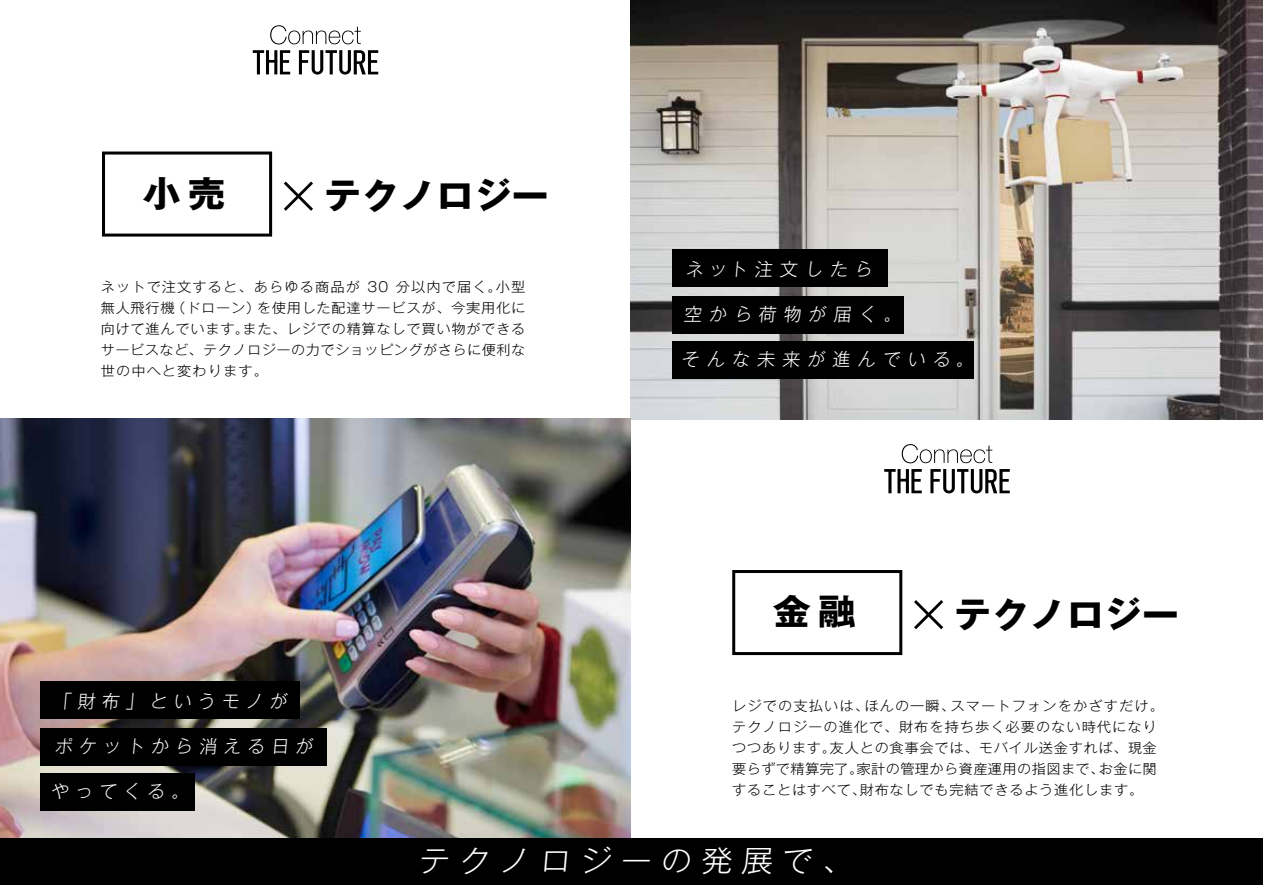
<style>
.page{position:relative;width:1263px;height:893px;background:#fff}
.page>*{position:absolute;margin:0;border:0;box-sizing:border-box;transform-origin:0 0}
.t1{font:700 35.7px "Gothic MB101 Pro";color:#000;scale:1.05 1}
.t2{font:300 29.85px "Gothic MB101 Pro";color:#fff;scale:1.06 1}
.t3{font:300 18px "Gothic MB101 Pro";color:#fff}
.t4{font:300 13.5px/21px "Gothic MB101 Pro";letter-spacing:.05em;color:#000;scale:1.05 1}
.t5{font:300 13.5px/21px "Gothic MB101 Pro";letter-spacing:.03em;color:#000;scale:1.05 1}
.t6{font:300 13.5px "Gothic MB101 Pro";letter-spacing:.07em;color:#000;scale:1.05 1}
.t7{font:300 13.5px "Gothic MB101 Pro";letter-spacing:.075em;color:#000;scale:1.05 1}
.t8{font:300 13.5px "Gothic MB101 Pro";letter-spacing:.025em;color:#000;scale:1.05 1}
</style>
<div class="page">
<img style="left:631px;top:0;width:632px;height:419px">
<div style="left:672px;top:249px;width:216px;height:37px;background:#000"></div>
<div style="left:672px;top:341px;width:302px;height:38px;background:#000"></div>
<div style="left:672px;top:296px;width:231px;height:37px;background:#000"></div>
<svg style="left:253px;top:50px;width:37px;height:24px"></svg>
<svg style="left:299px;top:50px;width:79px;height:25px"></svg>
<svg style="left:270px;top:25px;width:91px;height:19px"></svg>
<svg style="left:884px;top:469px;width:38px;height:24px"></svg>
<svg style="left:930px;top:469px;width:80px;height:24px"></svg>
<svg style="left:902px;top:444px;width:90px;height:19px"></svg>
<img style="left:0;top:419px;width:631px;height:419px">
<div style="left:40px;top:681px;width:260px;height:37px;background:#000"></div>
<div style="left:40px;top:773px;width:155px;height:38px;background:#000"></div>
<div style="left:40px;top:728px;width:287px;height:37px;background:#000"></div>
<div style="left:0;top:838px;width:1263px;height:46px;background:#000"></div>
<svg style="left:284px;top:182px;width:29px;height:29px"></svg>
<svg style="left:102px;top:152px;width:170px;height:85px"></svg>
<svg style="left:914px;top:600px;width:29px;height:29px"></svg>
<svg style="left:732px;top:570px;width:170px;height:85px"></svg>
<h1 class="t1" style="left:143px;top:164px;width:80px">小売</h1>
<h1 class="t1" style="left:324px;top:166px;width:216px">テクノロジー</h1>
<p class="t4" style="left:257px;top:275px;width:257px;text-indent:-156px">ネットで注文すると、あらゆる商品が<br>を使用した配達サービスが、今実用化に</p>
<p class="t4" style="left:396px;top:275px;width:103px">分以内で届く。</p>
<p class="t4" style="left:496px;top:275px;width:30px">小型</p>
<p class="t4" style="left:368px;top:275px;width:21px">30</p>
<p class="t4" style="left:171px;top:296px;width:86px">（ドローン）</p>
<p class="t4" style="left:101px;top:296px;width:72px">無人飛行機</p>
<p class="t4" style="left:243px;top:317px;width:271px">また、レジでの精算なしで買い物ができる</p>
<p class="t5" style="left:101px;top:317px;width:406px">向けて進んでいます。<br>サービスなど、テクノロジーの力でショッピングがさらに便利な世の中へと変わります。</p>
<h3 class="t3" style="left:53px;top:686px;width:238px">「財布」というモノが</h3>
<h3 class="t3" style="left:55px;top:731px;width:262px">ポケットから消える日が</h3>
<h3 class="t3" style="left:51px;top:776px;width:142px">やってくる。</h3>
<h3 class="t3" style="left:686px;top:254px;width:191px">ネット注文したら</h3>
<h3 class="t3" style="left:684px;top:299px;width:221px">空から荷物が届く。</h3>
<h3 class="t3" style="left:682px;top:344px;width:296px">そんな未来が進んでいる。</h3>
<h1 class="t1" style="left:773px;top:582px;width:80px">金融</h1>
<h1 class="t1" style="left:954px;top:584px;width:216px">テクノロジー</h1>
<p class="t7" style="left:732px;top:694px;width:132px">レジでの支払いは、</p>
<p class="t6" style="left:732px;top:715px;width:406px">テクノロジーの進化で、財布を持ち歩く必要のない時代になり</p>
<p class="t4" style="left:830px;top:735px;width:313px">友人との食事会では、モバイル送金すれば、現金</p>
<p class="t7" style="left:950px;top:694px;width:205px">スマートフォンをかざすだけ。</p>
<p class="t4" style="left:864px;top:693px;width:88px">ほんの一瞬、</p>
<p class="t4" style="left:732px;top:735px;width:101px">つつあります。</p>
<p class="t4" style="left:860px;top:756px;width:272px;text-indent:-128px">要らずで精算完了。<br>財布なしでも完結できるよう進化します。</p>
<p class="t8" style="left:856px;top:757px;width:238px">家計の管理から資産運用の指図まで、</p>
<p class="t4" style="left:1099px;top:756px;width:57px">お金に関</p>
<p class="t4" style="left:732px;top:777px;width:129px">することはすべて、</p>
<h2 class="t2" style="left:418px;top:836px;width:416px">テクノロジーの発展で、</h2>
</div>
